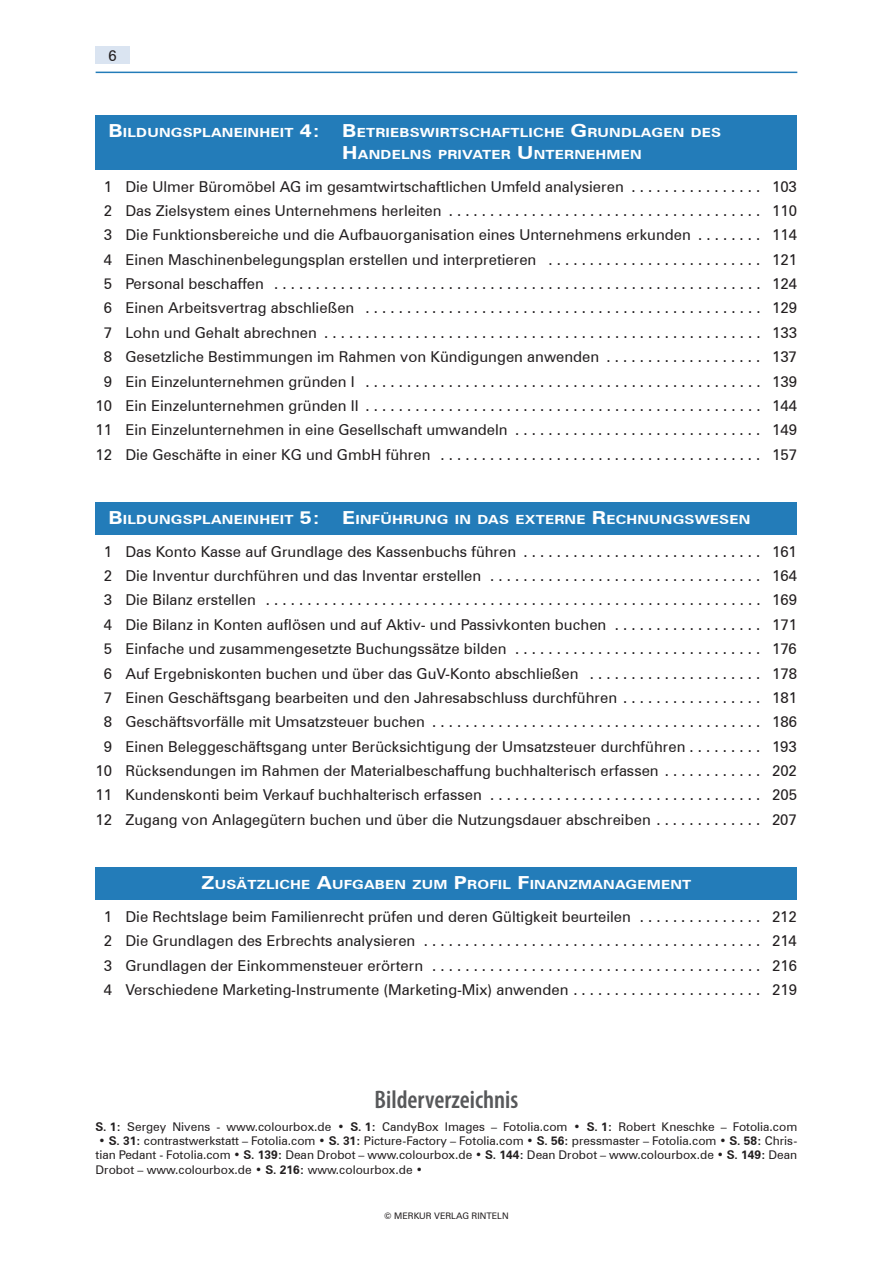
<style>
.page{position:relative;width:893px;height:1263px;background:#fff}
.page>*{position:absolute;margin:0;border:0;box-sizing:border-box;transform-origin:0 0}
.t1{font:600 condensed 25.5px "Myriad Pro";color:#57585a}
.t2{font:15px/24.5px "Zurich BT";color:#231f20;text-align:center}
.t3{font:700 12.6px/21.6px "Zurich BT";letter-spacing:.015em;color:#fff;scale:1.2 1}
.t4{font:12px/14.4px "Zurich BT";color:#231f20;text-align:justify}
.t5{font:9px "Zurich BT";color:#231f20}
.s1{font-size:18px}
.s2{font-weight:700}
</style>
<div class="page">
<div style="left:96px;top:47px;width:34px;height:17px;background:#dae4f1"></div>
<hr style="left:96px;top:72px;width:701px;height:1px;background:#237cb9">
<div style="left:96px;top:115px;width:701px;height:54px;background:#237cb9"></div>
<div style="left:96px;top:502px;width:701px;height:33px;background:#237cb9"></div>
<div style="left:96px;top:867px;width:701px;height:33px;background:#237cb9"></div>
<p class="t2" style="left:108px;top:43px;width:10px">6</p>
<p class="t3" style="left:342px;top:122px;width:317px;text-indent:-234px"><span class="s1">B</span>ILDUNGSPLANEINHEIT <span class="s1">4: B</span>ETRIEBSWIRTSCHAFTLICHE <span class="s1">G</span>RUNDLAGEN DES<br><span class="s1">H</span>ANDELNS PRIVATER <span class="s1">U</span>NTERNEHMEN</p>
<p class="t2" style="left:96px;top:174px;width:703px">1 Die Ulmer Büromöbel AG im gesamtwirtschaftlichen Umfeld analysieren . . . . . . . . . . . . . . . . 103<br>2 Das Zielsystem eines Unternehmens herleiten ...................................... 110<br>3 Die Funktionsbereiche und die Aufbauorganisation eines Unternehmens erkunden . . . . . . . . 114<br>4 Einen Maschinenbelegungsplan erstellen und interpretieren . . . . . . . . . . . . . . . . . . . . . . . . . . 121<br>5 Personal beschaffen ........................................................... 124<br>6 Einen Arbeitsvertrag abschließen ................................................ 129<br>7 Lohn und Gehalt abrechnen ..................................................... 133<br>8 Gesetzliche Bestimmungen im Rahmen von Kündigungen anwenden . . . . . . . . . . . . . . . . . . . 137<br>9 Ein Einzelunternehmen gründen I ................................................ 139<br>10 Ein Einzelunternehmen gründen II ................................................ 144<br>11 Ein Einzelunternehmen in eine Gesellschaft umwandeln . . . . . . . . . . . . . . . . . . . . . . . . . . . . . . 149<br>12 Die Geschäfte in einer KG und GmbH führen ....................................... 157</p>
<p class="t3" style="left:108px;top:508px;width:536px"><span class="s1">B</span>ILDUNGSPLANEINHEIT <span class="s1">5: E</span>INFÜHRUNG IN DAS EXTERNE <span class="s1">R</span>ECHNUNGSWESEN</p>
<p class="t2" style="left:96px;top:539px;width:703px">1 Das Konto Kasse auf Grundlage des Kassenbuchs führen . . . . . . . . . . . . . . . . . . . . . . . . . . . . . 161<br>2 Die Inventur durchführen und das Inventar erstellen . . . . . . . . . . . . . . . . . . . . . . . . . . . . . . . . . 164<br>3 Die Bilanz erstellen ............................................................ 169<br>4 Die Bilanz in Konten auflösen und auf Aktiv- und Passivkonten buchen . . . . . . . . . . . . . . . . . . 171<br>5 Einfache und zusammengesetzte Buchungssätze bilden . . . . . . . . . . . . . . . . . . . . . . . . . . . . . . 176<br>6 Auf Ergebniskonten buchen und über das GuV-Konto abschließen . . . . . . . . . . . . . . . . . . . . . 178<br>7 Einen Geschäftsgang bearbeiten und den Jahresabschluss durchführen . . . . . . . . . . . . . . . . . 181<br>8 Geschäftsvorfälle mit Umsatzsteuer buchen ........................................ 186<br>9 Einen Beleggeschäftsgang unter Berücksichtigung der Umsatzsteuer durchführen . . . . . . . . . 193<br>10 Rücksendungen im Rahmen der Materialbeschaffung buchhalterisch erfassen . . . . . . . . . . . . 202<br>11 Kundenskonti beim Verkauf buchhalterisch erfassen . . . . . . . . . . . . . . . . . . . . . . . . . . . . . . . . . 205<br>12 Zugang von Anlagegütern buchen und über die Nutzungsdauer abschreiben . . . . . . . . . . . . . 207</p>
<p class="t3" style="left:202px;top:874px;width:410px"><span class="s1">Z</span>USÄTZLICHE <span class="s1">A</span>UFGABEN ZUM <span class="s1">P</span>ROFIL <span class="s1">F</span>INANZMANAGEMENT</p>
<p class="t2" style="left:104px;top:904px;width:694px;text-align:justify">1 Die Rechtslage beim Familienrecht prüfen und deren Gültigkeit beurteilen . . . . . . . . . . . . . . . 212<br>2 Die Grundlagen des Erbrechts analysieren ......................................... 214<br>3 Grundlagen der Einkommensteuer erörtern ........................................ 216<br>4 Verschiedene Marketing-Instrumente (Marketing-Mix) anwenden . . . . . . . . . . . . . . . . . . . . . . . 219</p>
<h1 class="t1" style="left:375px;top:1084px;width:145px">Bilderverzeichnis</h1>
<p class="t4" style="left:96px;top:1119px;width:703px"><span class="s2">S. 1:</span> Sergey Nivens - www.colourbox.de • <span class="s2">S. 1:</span> CandyBox Images – Fotolia.com • <span class="s2">S. 1:</span> Robert Kneschke – Fotolia.com</p>
<p class="t4" style="left:96px;top:1133px;width:703px">• <span class="s2">S. 31:</span> contrastwerkstatt – Fotolia.com • <span class="s2">S. 31:</span> Picture-Factory – Fotolia.com • <span class="s2">S. 56:</span> pressmaster – Fotolia.com • <span class="s2">S. 58:</span> Chris&shy;tian Pedant - Fotolia.com • <span class="s2">S. 139:</span> Dean Drobot – www.colourbox.de • <span class="s2">S. 144:</span> Dean Drobot – www.colourbox.de • <span class="s2">S. 149:</span> Dean Drobot – www.colourbox.de • <span class="s2">S. 216:</span> www.colourbox.de •</p>
<p class="t5" style="left:384px;top:1210px;width:126px">© MERKUR VERLAG RINTELN</p>
</div>
